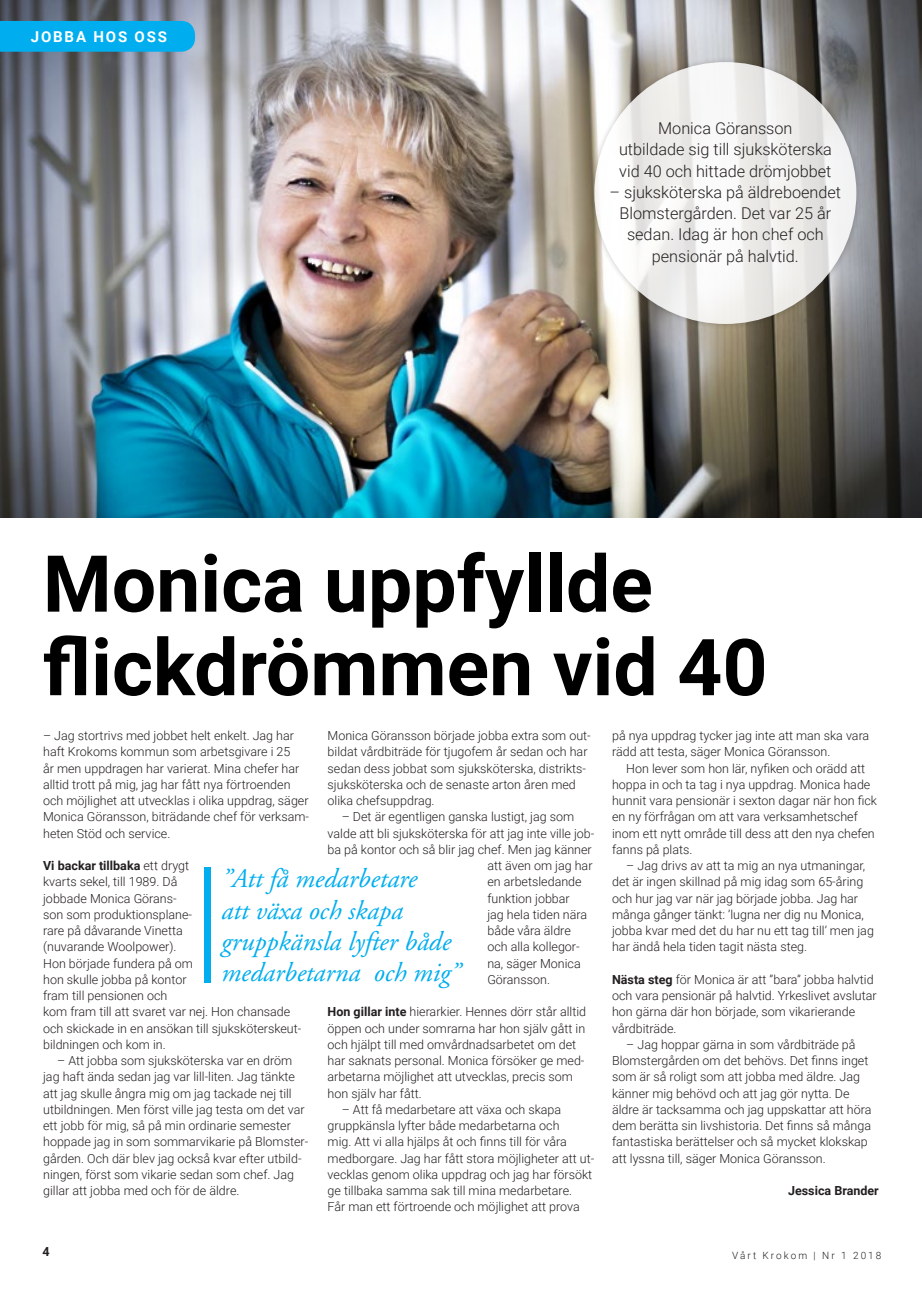
<style>
.page{position:relative;width:922px;height:1294px;background:#fff}
.page>*{position:absolute;margin:0;border:0;box-sizing:border-box;transform-origin:0 0}
.t1{font:700 78.62px/83.5px "Roboto";color:#000001}
.t2{font:italic 26.88px/31.4px "Adobe Garamond";color:#00aeef}
.t3{font:300 16.25px/21.2px "Roboto";color:#231f20;text-align:center}
.t4{font:700 15px "Roboto";letter-spacing:.12em;color:#fff}
.t5{font:300 12.5px/16.2px "Roboto";color:#231f20}
.t6{font:700 12.5px "Roboto";color:#231f20}
.t7{font:300 10px "Roboto";letter-spacing:.2em;color:#231f20}
.s1{font-weight:700}
</style>
<div class="page">
<img style="left:0;top:0;width:921px;height:517px">
<div style="left:588px;top:56px;width:274px;height:274px;background:#231f20;opacity:.3"></div>
<svg style="left:594px;top:62px;width:262px;height:262px"></svg>
<div style="left:204px;top:867px;width:6px;height:115px;background:#00aeef"></div>
<div style="left:0;top:21px;width:195px;height:31px;background:#00aeef"></div>
<p class="t4" style="left:31px;top:26px;width:138px">JOBBA HOS OSS</p>
<h3 class="t3" style="left:619px;top:117px;width:214px">Monica Göransson<br>utbildade sig till sjuksköterska vid 40 och hittade drömjobbet</h3>
<h3 class="t3" style="left:609px;top:181px;width:233px">– sjuksköterska på äldreboendet<br>Blomstergården. Det var 25 år sedan. Idag är hon chef och pensionär på halvtid.</h3>
<h1 class="t1" style="left:43px;top:539px;width:726px">Monica uppfyllde flickdrömmen vid 40</h1>
<p class="t5" style="left:327px;top:727px;width:265px">Monica Göransson började jobba extra som out&shy;bildat vårdbiträde för tjugofem år sedan och har sedan dess jobbat som sjuksköterska, distrikts&shy;sjuksköterska och de senaste arton åren med olika chefsuppdrag.</p>
<p class="t5" style="left:342px;top:808px;width:234px">– Det är egentligen ganska lustigt, jag som</p>
<p class="t5" style="left:327px;top:824px;width:268px">valde att bli sjuksköterska för att jag inte ville job-</p>
<p class="t5" style="left:327px;top:840px;width:265px">ba på kontor och så blir jag chef. Men jag känner</p>
<p class="t5" style="left:487px;top:857px;width:107px">att även om jag har</p>
<p class="t5" style="left:487px;top:873px;width:96px">en arbetsledande</p>
<p class="t5" style="left:487px;top:889px;width:84px">funktion jobbar</p>
<p class="t5" style="left:487px;top:905px;width:101px">jag hela tiden nära</p>
<p class="t5" style="left:487px;top:922px;width:85px">både våra äldre</p>
<p class="t5" style="left:487px;top:938px;width:94px">och alla kollegor-</p>
<p class="t5" style="left:487px;top:954px;width:95px">na, säger Monica</p>
<p class="t5" style="left:487px;top:970px;width:64px">Göransson.</p>
<p class="t5" style="left:327px;top:1003px;width:260px"><span class="s1">Hon gillar inte</span> hierarkier. Hennes dörr står alltid öppen och under somrarna har hon själv gått in och hjälpt till med omvårdnadsarbetet om det har saknats personal. Monica försöker ge med&shy;arbetarna möjlighet att utvecklas, precis som hon själv har fått.</p>
<p class="t5" style="left:327px;top:1100px;width:268px;text-indent:14px">– Att få medarbetare att växa och skapa gruppkänsla lyfter både medarbetarna och<br>mig. Att vi alla hjälps åt och finns till för våra medborgare. Jag har fått stora möjligheter att ut&shy;vecklas genom olika uppdrag och jag har försökt ge tillbaka samma sak till mina medarbetare.<br>Får man ett förtroende och möjlighet att prova</p>
<p class="t5" style="left:43px;top:727px;width:267px">– Jag stortrivs med jobbet helt enkelt. Jag har haft Krokoms kommun som arbetsgivare i 25<br>år men uppdragen har varierat. Mina chefer har alltid trott på mig, jag har fått nya förtroenden och möjlighet att utvecklas i olika uppdrag, säger Monica Göransson, biträdande chef för verksam&shy;heten Stöd och service.</p>
<p class="t5" style="left:43px;top:857px;width:259px"><span class="s1">Vi backar tillbaka</span> ett drygt<br>kvarts sekel, till 1989. Då<br>jobbade Monica Görans-<br>son som produktionsplane-<br>rare på dåvarande Vinetta<br>(nuvarande Woolpower).<br>Hon började fundera på om<br>hon skulle jobba på kontor<br>fram till pensionen och<br>kom fram till att svaret var nej. Hon chansade och skickade in en ansökan till sjuksköterskeut&shy;bildningen och kom in.</p>
<p class="t5" style="left:43px;top:1052px;width:266px;text-indent:14px">– Att jobba som sjuksköterska var en dröm jag haft ända sedan jag var lill-liten. Jag tänkte att jag skulle ångra mig om jag tackade nej till utbildningen. Men först ville jag testa om det var ett jobb för mig, så på min ordinarie semester hoppade jag in som sommarvikarie på Blomster&shy;gården. Och där blev jag också kvar efter utbild&shy;ningen, först som vikarie sedan som chef. Jag gillar att jobba med och för de äldre.</p>
<h2 class="t2" style="left:221px;top:863px;width:240px">”Att få medarbetare<br>att växa och skapa gruppkänsla lyfter både medarbetarna och mig”</h2>
<p class="t5" style="left:612px;top:727px;width:259px">på nya uppdrag tycker jag inte att man ska vara rädd att testa, säger Monica Göransson.</p>
<p class="t5" style="left:612px;top:759px;width:266px;text-indent:14px">Hon lever som hon lär, nyfiken och orädd att hoppa in och ta tag i nya uppdrag. Monica hade hunnit vara pensionär i sexton dagar när hon fick en ny förfrågan om att vara verksamhetschef inom ett nytt område till dess att den nya chefen fanns på plats.</p>
<p class="t5" style="left:612px;top:857px;width:263px;text-indent:14px">– Jag drivs av att ta mig an nya utmaningar, det är ingen skillnad på mig idag som 65-åring och hur jag var när jag började jobba. Jag har många gånger tänkt: ’lugna ner dig nu Monica, jobba kvar med det du har nu ett tag till’ men jag har ändå hela tiden tagit nästa steg.</p>
<p class="t5" style="left:612px;top:970px;width:266px"><span class="s1">Nästa steg</span> för Monica är att ”bara” jobba halvtid och vara pensionär på halvtid. Yrkeslivet avslutar hon gärna där hon började, som vikarierande vårdbiträde.</p>
<p class="t5" style="left:612px;top:1035px;width:261px;text-indent:14px">– Jag hoppar gärna in som vårdbiträde på Blomstergården om det behövs. Det finns inget som är så roligt som att jobba med äldre. Jag känner mig behövd och att jag gör nytta. De äldre är tacksamma och jag uppskattar att höra dem berätta sin livshistoria. Det finns så många fantastiska berättelser och så mycket klokskap att lyssna till, säger Monica Göransson.</p>
<p class="t6" style="left:787px;top:1181px;width:92px">Jessica Brander</p>
<p class="t6" style="left:43px;top:1243px;width:9px">4</p>
<p class="t7" style="left:731px;top:1247px;width:151px">Vårt Krokom | Nr 1 2018</p>
</div>
